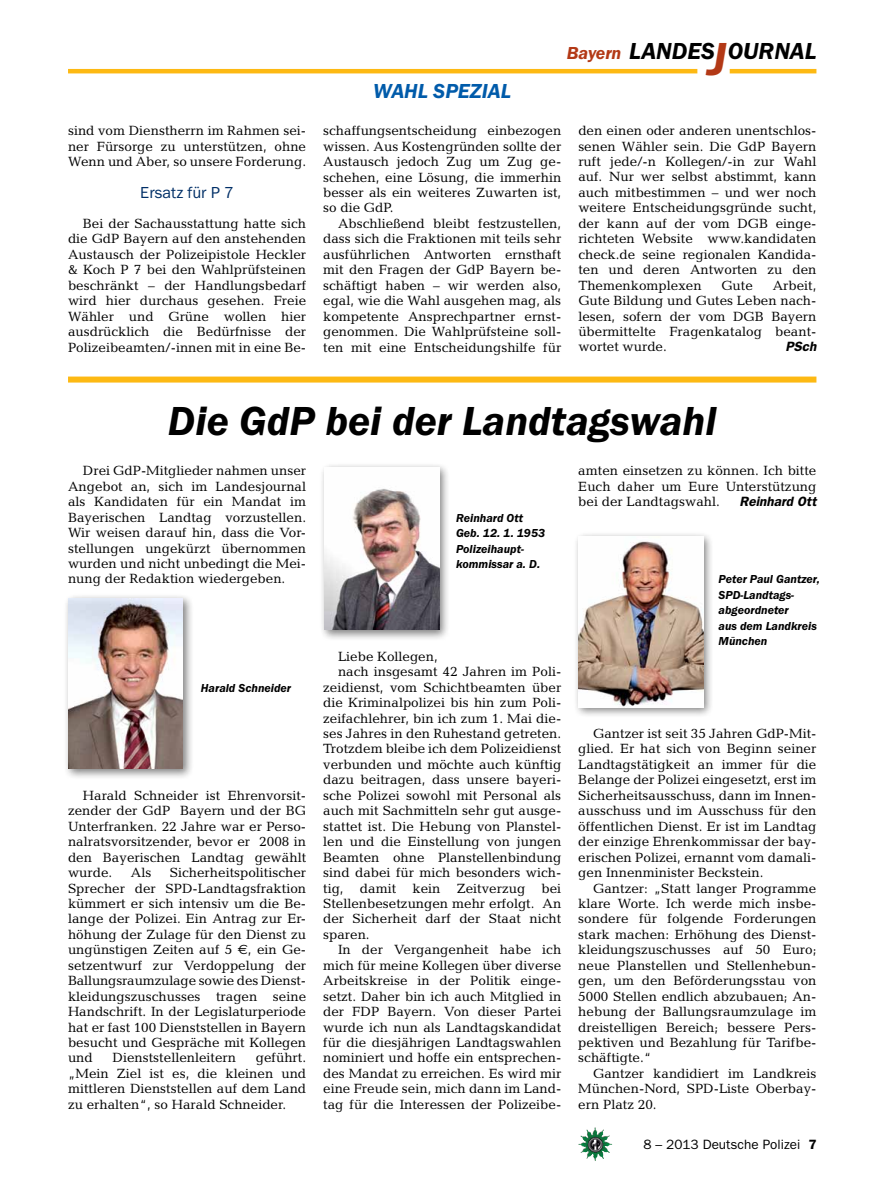
<style>
.page{position:relative;width:893px;height:1191px;background:#fff}
.page>*{position:absolute;margin:0;border:0;box-sizing:border-box;transform-origin:0 0}
.t1{font:italic 600 42px "Franklin Gothic Itc T";color:#000}
.t2{font:italic 600 24px "Franklin Gothic Itc T";color:#000}
.t3{font:italic 600 21px "Franklin Gothic Itc T";color:#005baa}
.t4{font:italic 600 18px "Franklin Gothic Itc T";letter-spacing:-.01em;color:#b33916}
.t5{font:16.5px "Franklin Gothic Itc T";color:#002f67}
.t6{font:13.5px/15.5px "Candida";color:#000;text-align:justify}
.t7{font:13.5px "Franklin Gothic";color:#000}
.t8{font:italic 600 13.5px "Franklin Gothic";color:#000}
.t9{font:italic 600 12px/15.5px "Franklin Gothic Itc T";color:#000}
.s1{font-size:48px;color:#b33916}
.s2{font-family:"Euro Sans"}
.s3{font-weight:600}
</style>
<div class="page">
<img style="left:578px;top:1127px;width:17px;height:25px">
<hr style="left:730px;top:69px;width:86px;height:4px;background:#fdb913">
<hr style="left:68px;top:69px;width:629px;height:4px;background:#fdb913">
<div style="left:68px;top:376px;width:748px;height:6px;background:#fdb913"></div>
<div style="left:63px;top:593px;width:131px;height:187px;background:#000;opacity:.5"></div>
<img style="left:68px;top:598px;width:115px;height:171px">
<div style="left:573px;top:531px;width:141px;height:187px;background:#000;opacity:.5"></div>
<img style="left:578px;top:536px;width:125px;height:171px">
<div style="left:319px;top:462px;width:132px;height:179px;background:#000;opacity:.5"></div>
<img style="left:325px;top:467px;width:114px;height:163px">
<p class="t6" style="left:68px;top:123px;width:240px">sind vom Dienstherrn im Rahmen sei&shy;ner Fürsorge zu unterstützen, ohne Wenn und Aber, so unsere Forderung.</p>
<p class="t5" style="left:140px;top:183px;width:95px">Ersatz für P 7</p>
<p class="t6" style="left:68px;top:216px;width:240px;text-indent:15px">Bei der Sachausstattung hatte sich die GdP Bayern auf den anstehenden Austausch der Polizeipistole Heckler &amp; Koch P 7 bei den Wahlprüfsteinen beschränkt – der Handlungsbedarf wird hier durchaus gesehen. Freie Wähler und Grüne wollen hier ausdrücklich die Bedürfnisse der Polizeibeamten/-innen mit in eine Be-</p>
<h3 class="t3" style="left:373px;top:79px;width:120px">wa hlspezial</h3>
<h3 class="t4" style="left:567px;top:42px;width:56px">Bayern</h3>
<h2 class="t2" style="left:629px;top:37px;width:189px">LANDES<span class="s1">J</span>OURNAL</h2>
<p class="t6" style="left:323px;top:123px;width:240px">schaffungsentscheidung einbezogen wissen. Aus Kostengründen sollte der Austausch jedoch Zug um Zug ge&shy;schehen, eine Lösung, die immerhin besser als ein weiteres Zuwarten ist, so die GdP.</p>
<p class="t6" style="left:323px;top:216px;width:240px;text-indent:15px">Abschließend bleibt festzustellen, dass sich die Fraktionen mit teils sehr ausführlichen Antworten ernsthaft mit den Fragen der GdP Bayern be&shy;schäftigt haben – wir werden also, egal, wie die Wahl ausgehen mag, als kompetente Ansprechpartner ernst&shy;genommen. Die Wahlprüfsteine soll&shy;ten mit eine Entscheidungshilfe für</p>
<p class="t6" style="left:578px;top:123px;width:240px">den einen oder anderen unentschlos&shy;senen Wähler sein. Die GdP Bayern ruft jede/-n Kollegen/-in zur Wahl auf. Nur wer selbst abstimmt, kann auch mitbestimmen – und wer noch weitere Entscheidungsgründe sucht, der kann auf der vom DGB einge&shy;richteten Website www.kandidaten check.de seine regionalen Kandida&shy;ten und deren Antworten zu den Themenkomplexen</p>
<p class="t6" style="left:578px;top:277px;width:240px;text-indent:194px">Arbeit, Gute Bildung und Gutes Leben nach&shy;lesen, sofern der vom DGB Bayern übermittelte Fragenkatalog beant&shy;wortet wurde.</p>
<p class="t6" style="left:721px;top:277px;width:33px">Gute</p>
<p class="t8" style="left:785px;top:339px;width:33px">PSch</p>
<h1 class="t1" style="left:168px;top:397px;width:550px">Die GdP bei der Landtagswahl</h1>
<p class="t6" style="left:68px;top:463px;width:240px;text-indent:15px">Drei GdP-Mitglieder nahmen unser Angebot an, sich im Landesjournal als Kandidaten für ein Mandat im Bayerischen Landtag vorzustellen.<br>Wir weisen darauf hin, dass die Vor&shy;stellungen ungekürzt übernommen wurden und nicht unbedingt die Mei&shy;nung der Redaktion wiedergeben.</p>
<p class="t6" style="left:578px;top:463px;width:240px">amten einsetzen zu können. Ich bitte Euch daher um Eure Unterstützung bei der Landtagswahl.</p>
<p class="t8" style="left:739px;top:493px;width:78px">Reinhard Ott</p>
<p class="t9" style="left:456px;top:510px;width:91px">Reinhard Ott<br>Geb. 12. 1. 1953<br>Polizeihaupt&shy;kommissar a. D.</p>
<p class="t9" style="left:719px;top:571px;width:103px">Peter Paul Gantzer,<br>SPD-Landtags&shy;abgeordneter<br>aus dem Landkreis<br>München</p>
<p class="t9" style="left:201px;top:680px;width:92px">Harald Schneider</p>
<p class="t6" style="left:68px;top:787px;width:240px;text-indent:15px">Harald Schneider ist Ehrenvorsit&shy;zender der GdP Bayern und der BG Unterfranken. 22 Jahre war er Perso&shy;nalratsvorsitzender, bevor er 2008 in den Bayerischen Landtag gewählt wurde.</p>
<p class="t6" style="left:68px;top:864px;width:240px;text-indent:102px">Sicherheitspolitischer Sprecher der SPD-Landtagsfraktion kümmert er sich intensiv um die Be&shy;lange der Polizei. Ein Antrag zur Er&shy;höhung der Zulage für den Dienst zu ungünstigen Zeiten auf 5 <span class="s2">€</span>, ein Ge&shy;setzentwurf zur Verdoppelung der Ballungsraumzulage sowie des Dienst&shy;kleidungszuschusses tragen seine Handschrift. In der Legislaturperiode hat er fast 100 Dienststellen in Bayern besucht und Gespräche mit Kollegen und</p>
<p class="t6" style="left:131px;top:864px;width:22px">Als</p>
<p class="t6" style="left:68px;top:1050px;width:240px;text-indent:188px">geführt. „Mein Ziel ist es, die kleinen und mittleren Dienststellen auf dem Land zu erhalten“, so Harald Schneider.</p>
<p class="t6" style="left:113px;top:1050px;width:125px">Dienststellenleitern</p>
<p class="t6" style="left:338px;top:648px;width:101px">Liebe Kollegen,</p>
<p class="t6" style="left:338px;top:664px;width:225px">nach insgesamt 42 Jahren im Poli-</p>
<p class="t6" style="left:323px;top:679px;width:240px">zeidienst, vom Schichtbeamten über</p>
<p class="t6" style="left:323px;top:695px;width:240px">die Kriminalpolizei bis hin zum Poli-</p>
<p class="t6" style="left:323px;top:710px;width:240px">zeifachlehrer, bin ich zum 1. Mai die-</p>
<p class="t6" style="left:323px;top:725px;width:240px">ses Jahres in den Ruhestand getreten.</p>
<p class="t6" style="left:323px;top:741px;width:240px">Trotzdem bleibe ich dem Polizeidienst</p>
<p class="t6" style="left:323px;top:756px;width:240px">verbunden und möchte auch künftig</p>
<p class="t6" style="left:323px;top:772px;width:240px">dazu beitragen, dass unsere bayeri-</p>
<p class="t6" style="left:323px;top:787px;width:240px">sche Polizei sowohl mit Personal als</p>
<p class="t6" style="left:323px;top:803px;width:240px">auch mit Sachmitteln sehr gut ausge-</p>
<p class="t6" style="left:323px;top:818px;width:240px">stattet ist. Die Hebung von Planstel-</p>
<p class="t6" style="left:323px;top:834px;width:240px">len und die Einstellung von jungen</p>
<p class="t6" style="left:323px;top:849px;width:240px">Beamten ohne Planstellenbindung</p>
<p class="t6" style="left:323px;top:864px;width:240px">sind dabei für mich besonders wich-</p>
<p class="t6" style="left:323px;top:880px;width:240px">tig, damit kein Zeitverzug bei</p>
<p class="t6" style="left:323px;top:895px;width:240px">Stellenbesetzungen mehr erfolgt. An</p>
<p class="t6" style="left:323px;top:911px;width:240px">der Sicherheit darf der Staat nicht</p>
<p class="t6" style="left:323px;top:926px;width:48px">sparen.</p>
<p class="t6" style="left:338px;top:942px;width:225px">In der Vergangenheit habe ich</p>
<p class="t6" style="left:323px;top:957px;width:240px">mich für meine Kollegen über diverse</p>
<p class="t6" style="left:323px;top:973px;width:240px">Arbeitskreise in der Politik einge-</p>
<p class="t6" style="left:323px;top:988px;width:240px">setzt. Daher bin ich auch Mitglied in</p>
<p class="t6" style="left:323px;top:1003px;width:240px">der FDP Bayern. Von dieser Partei</p>
<p class="t6" style="left:323px;top:1019px;width:240px">wurde ich nun als Landtagskandidat</p>
<p class="t6" style="left:323px;top:1034px;width:240px">für die diesjährigen Landtagswahlen</p>
<p class="t6" style="left:323px;top:1050px;width:240px">nominiert und hoffe ein entsprechen-</p>
<p class="t6" style="left:323px;top:1065px;width:240px">des Mandat zu erreichen. Es wird mir</p>
<p class="t6" style="left:323px;top:1081px;width:240px">eine Freude sein, mich dann im Land-</p>
<p class="t6" style="left:323px;top:1096px;width:240px">tag für die Interessen der Polizeibe-</p>
<p class="t6" style="left:578px;top:725px;width:240px;text-indent:15px">Gantzer ist seit 35 Jahren GdP-Mit&shy;glied. Er hat sich von Beginn seiner Landtagstätigkeit an immer für die Belange der Polizei eingesetzt, erst im Sicherheitsausschuss, dann im Innen&shy;ausschuss und im Ausschuss für den öffentlichen Dienst. Er ist im Landtag der einzige Ehrenkommissar der bay&shy;erischen Polizei, ernannt vom damali&shy;gen Innenminister Beckstein.</p>
<p class="t6" style="left:578px;top:880px;width:240px;text-indent:15px">Gantzer: „Statt langer Programme klare Worte. Ich werde mich insbe&shy;sondere für folgende Forderungen stark machen: Erhöhung des Dienst&shy;kleidungszuschusses auf 50 Euro; neue Planstellen und Stellenhebun&shy;gen, um den Beförderungsstau von 5000 Stellen endlich abzubauen; An&shy;hebung der Ballungsraumzulage im dreistelligen Bereich; bessere Pers&shy;pektiven und Bezahlung für Tarifbe&shy;schäftigte.“</p>
<p class="t6" style="left:578px;top:1065px;width:240px;text-indent:15px">Gantzer kandidiert im Landkreis München-Nord, SPD-Liste Oberbay&shy;ern Platz 20.</p>
<p class="t7" style="left:643px;top:1136px;width:175px">8 – 2013 Deutsche Polizei <span class="s3">7</span></p>
</div>
